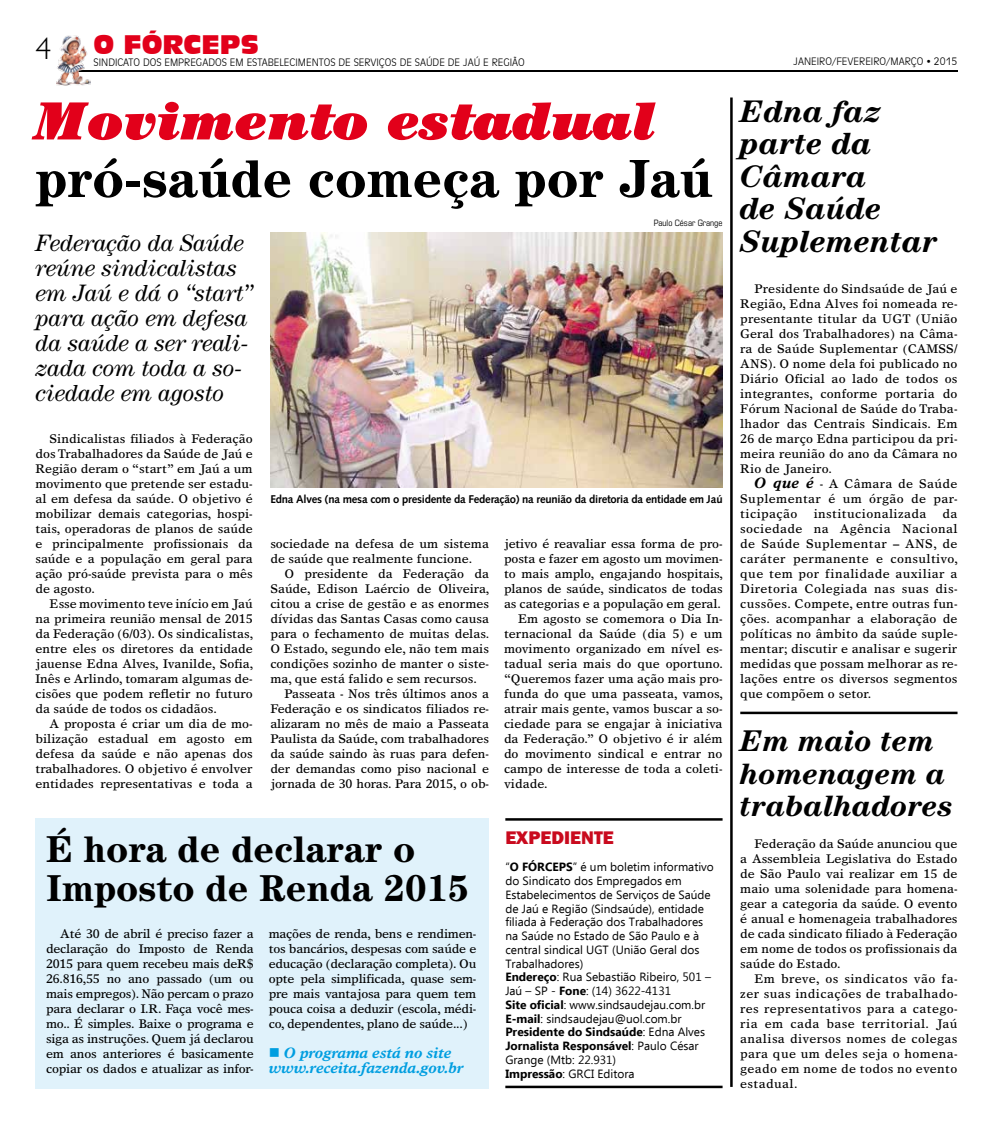
<style>
.page{position:relative;width:993px;height:1124px;background:#fff}
.page>*{position:absolute;margin:0;border:0;box-sizing:border-box;transform-origin:0 0}
.t1{font:700 53.75px "Century";color:#000}
.t2{font:italic 900 53.75px "Century";color:#e2001a}
.t3{font:700 37.5px/38.8px "Century";color:#000}
.t4{font:italic 700 31.25px/32.5px "Century";color:#000}
.t5{font:300 31.25px "Humanist 521 BT";color:#000}
.t6{font:italic 700 30px/32.5px "Century";color:#000}
.t7{font:25px "Incised 901 BT Compact";color:#e2001a}
.t8{font:italic 23.75px/25px "Century";letter-spacing:-.01em;color:#000}
.t9{font:800 18.75px "Franklin Gothic";color:#c90a1e}
.t10{font:italic 700 15px/15px "Times Europa";color:#009ee0}
.t11{font:12.5px/15px "Times Europa";color:#000;text-align:justify}
.t12{font:12.5px "Times Europa";letter-spacing:.03em;color:#000}
.t13{font:11.88px/13.8px "Ebrima";color:#000}
.t14{font:700 11.25px "Syntax";letter-spacing:-.02em;color:#000}
.t15{font:300 10px "Incised 901 BT";color:#000}
.t16{font:condensed 8.75px "Eurostile";color:#000}
.s1{font-weight:700}
.s2{font-weight:700;font-style:italic;font-size:15px}
</style>
<div class="page">
<hr style="left:77px;top:71px;width:880px;height:1px;background:#000">
<img style="left:56px;top:35px;width:34px;height:50px">
<div style="left:35px;top:817px;width:454px;height:271px;background:#e0f2fb"></div>
<hr style="left:505px;top:818px;width:217px;height:2px;background:#000">
<hr style="left:505px;top:1085px;width:217px;height:2px;background:#000">
<img style="left:270px;top:232px;width:452px;height:255px">
<hr style="left:740px;top:711px;width:217px;height:3px;background:#000">
<hr style="left:730px;top:97px;width:2px;height:989px;background:#000">
<h3 class="t5" style="left:35px;top:29px;width:17px">4</h3>
<h3 class="t7" style="left:94px;top:30px;width:167px">O FÓRCEPS</h3>
<p class="t15" style="left:94px;top:56px;width:432px">SINDICATO DOS EMPREGADOS EM ESTABELECIMENTOS DE SERVIÇOS DE SAÚDE DE JAÚ E REGIÃO</p>
<p class="t15" style="left:793px;top:56px;width:165px">JANEIRO/FEVEREIRO/MARÇO • 2015</p>
<h1 class="t2" style="left:35px;top:89px;width:623px">Movimento estadual</h1>
<h1 class="t1" style="left:35px;top:147px;width:678px">pró-saúde começa por Jaú</h1>
<h3 class="t8" style="left:35px;top:230px;width:218px">Federação da Saúde reúne sindicalistas em Jaú e dá o “start” para ação em defesa da saúde a ser reali&shy;zada com toda a so&shy;ciedade em agosto</h3>
<p class="t16" style="left:653px;top:217px;width:70px">Paulo César Grange</p>
<p class="t11" style="left:35px;top:430px;width:219px;text-indent:14px">Sindicalistas filiados à Federação dos Trabalhadores da Saúde de Jaú e Região deram o “start” em Jaú a um movimento que pretende ser estadu&shy;al em defesa da saúde. O objetivo é mobilizar demais categorias, hospi&shy;tais, operadoras de planos de saúde e principalmente profissionais da saúde e a população em geral para ação pró-saúde prevista para o mês de agosto.</p>
<p class="t11" style="left:35px;top:595px;width:219px;text-indent:14px">Esse movimento teve início em Jaú na primeira reunião mensal de 2015 da Federação (6/03). Os sindicalistas, entre eles os diretores da entidade jauense Edna Alves, Ivanilde, Sofia, Inês e Arlindo, tomaram algumas de&shy;cisões que podem refletir no futuro da saúde de todos os cidadãos.</p>
<p class="t11" style="left:35px;top:715px;width:219px;text-indent:14px">A proposta é criar um dia de mo&shy;bilização estadual em agosto em defesa da saúde e não apenas dos trabalhadores. O objetivo é envolver entidades representativas e toda a</p>
<p class="t14" style="left:270px;top:492px;width:453px">Edna Alves (na mesa com o presidente da Federação) na reunião da diretoria da entidade em Jaú</p>
<p class="t11" style="left:270px;top:535px;width:220px">sociedade na defesa de um sistema de saúde que realmente funcione.</p>
<p class="t11" style="left:270px;top:565px;width:220px;text-indent:14px">O presidente da Federação da Saúde, Edison Laércio de Oliveira, citou a crise de gestão e as enormes dívidas das Santas Casas como causa para o fechamento de muitas delas.<br>O Estado, segundo ele, não tem mais condições sozinho de manter o siste&shy;ma, que está falido e sem recursos.</p>
<p class="t11" style="left:270px;top:685px;width:220px;text-indent:14px">Passeata - Nos três últimos anos a Federação e os sindicatos filiados re&shy;alizaram no mês de maio a Passeata Paulista da Saúde, com trabalhadores da saúde saindo às ruas para defen&shy;der demandas como piso nacional e jornada de 30 horas. Para 2015, o ob-</p>
<p class="t11" style="left:504px;top:535px;width:220px">jetivo é reavaliar essa forma de pro-</p>
<p class="t11" style="left:504px;top:550px;width:220px">posta e fazer em agosto um movimen-</p>
<p class="t11" style="left:504px;top:565px;width:220px">to mais amplo, engajando hospitais,</p>
<p class="t11" style="left:504px;top:580px;width:220px">planos de saúde, sindicatos de todas</p>
<p class="t11" style="left:504px;top:595px;width:218px">as categorias e a população em geral.</p>
<p class="t11" style="left:518px;top:610px;width:206px">Em agosto se comemora o Dia In-</p>
<p class="t11" style="left:504px;top:625px;width:220px">ternacional da Saúde (dia 5) e um</p>
<p class="t11" style="left:504px;top:640px;width:220px">movimento organizado em nível es-</p>
<p class="t11" style="left:504px;top:655px;width:220px">tadual seria mais do que oportuno.</p>
<p class="t11" style="left:504px;top:670px;width:220px">“Queremos fazer uma ação mais pro-</p>
<p class="t11" style="left:504px;top:685px;width:220px">funda do que uma passeata, vamos,</p>
<p class="t11" style="left:504px;top:700px;width:220px">atrair mais gente, vamos buscar a so-</p>
<p class="t11" style="left:504px;top:715px;width:220px">ciedade para se engajar à iniciativa</p>
<p class="t11" style="left:504px;top:730px;width:220px">da Federação.” O objetivo é ir além</p>
<p class="t11" style="left:504px;top:745px;width:220px">do movimento sindical e entrar no</p>
<p class="t11" style="left:504px;top:760px;width:220px">campo de interesse de toda a coleti-</p>
<p class="t11" style="left:504px;top:775px;width:45px">vidade.</p>
<h2 class="t3" style="left:46px;top:829px;width:425px">É hora de declarar o<br>Imposto de Renda 2015</h2>
<p class="t11" style="left:46px;top:925px;width:209px;text-indent:14px">Até 30 de abril é preciso fazer a declaração do Imposto de Renda 2015 para quem recebeu mais deR$ 26.816,55 no ano passado (um ou mais empregos). Não percam o prazo para declarar o I.R. Faça você mes&shy;mo.. É simples. Baixe o programa e siga as instruções. Quem já declarou em anos anteriores é basicamente copiar os dados e atualizar as infor-</p>
<p class="t11" style="left:269px;top:925px;width:209px">mações de renda, bens e rendimen&shy;tos bancários, despesas com saúde e educação (declaração completa). Ou opte pela simplificada, quase sem&shy;pre mais vantajosa para quem tem pouca coisa a deduzir (escola, médi&shy;co, dependentes, plano de saúde...)</p>
<p class="t10" style="left:269px;top:1045px;width:196px">■ O programa está no site www.receita.fazenda.gov.br</p>
<h3 class="t9" style="left:505px;top:825px;width:35px">EXPEDIENTE</h3>
<p class="t13" style="left:505px;top:860px;width:210px">“<span class="s1">O FÓRCEPS</span>” é um boletim informativo do Sindicato dos Empregados em Estabelecimentos de Serviços de Saúde de Jaú e Região (Sindsaúde), entidade filiada à Federação dos Trabalhadores na Saúde no Estado de São Paulo e à central sindical UGT (União Geral dos Trabalhadores)<br><span class="s1">Endereço</span>: Rua Sebastião Ribeiro, 501 – Jaú – SP - <span class="s1">Fone</span>: (14) 3622-4131<br><span class="s1">Site oficial</span>: www.sindsaudejau.com.br <span class="s1">E-mail</span>: sindsaudejau@uol.com.br <span class="s1">Presidente do Sindsaúde</span>: Edna Alves <span class="s1">Jornalista Responsável</span>: Paulo César Grange (Mtb: 22.931)<br><span class="s1">Impressão</span>: GRCI Editora</p>
<h3 class="t4" style="left:740px;top:95px;width:199px">Edna faz parte da<br>Câmara<br>de Saúde<br>Suplementar</h3>
<p class="t11" style="left:740px;top:280px;width:219px;text-indent:14px">Presidente do Sindsaúde de Jaú e Região, Edna Alves foi nomeada re&shy;presentante titular da UGT (União Geral dos Trabalhadores) na Câma&shy;ra de Saúde Suplementar (CAMSS/ ANS). O nome dela foi publicado no Diário Oficial ao lado de todos os integrantes, conforme portaria do Fórum Nacional de Saúde do Traba&shy;lhador das Centrais Sindicais. Em 26 de março Edna participou da pri&shy;meira reunião do ano da Câmara no Rio de Janeiro.</p>
<p class="t11" style="left:740px;top:475px;width:219px;text-indent:14px"><span class="s2">O que é</span> - A Câmara de Saúde Suplementar é um órgão de par&shy;ticipação</p>
<p class="t11" style="left:740px;top:505px;width:219px;text-indent:202px">da sociedade na Agência Nacional de Saúde Suplementar – ANS, de caráter permanente e consultivo, que tem por finalidade auxiliar a Diretoria Colegiada nas suas dis&shy;cussões. Compete, entre outras fun&shy;ções. acompanhar a elaboração de políticas no âmbito da saúde suple&shy;mentar; discutir e analisar e sugerir medidas que possam melhorar as re&shy;lações entre os diversos segmentos que compõem o setor.</p>
<p class="t12" style="left:813px;top:506px;width:114px">institucionalizada</p>
<h3 class="t6" style="left:740px;top:724px;width:215px">Em maio tem homenagem a trabalhadores</h3>
<p class="t11" style="left:740px;top:835px;width:219px;text-indent:14px">Federação da Saúde anunciou que a Assembleia Legislativa do Estado de São Paulo vai realizar em 15 de maio uma solenidade para homena&shy;gear a categoria da saúde. O evento é anual e homenageia trabalhadores de cada sindicato filiado à Federação em nome de todos os profissionais da saúde do Estado.</p>
<p class="t11" style="left:740px;top:970px;width:219px;text-indent:14px">Em breve, os sindicatos vão fa&shy;zer suas indicações de trabalhado&shy;res representativos para a catego&shy;ria em cada base territorial. Jaú analisa diversos nomes de colegas para que um deles seja o homena&shy;geado em nome de todos no evento estadual.</p>
</div>
